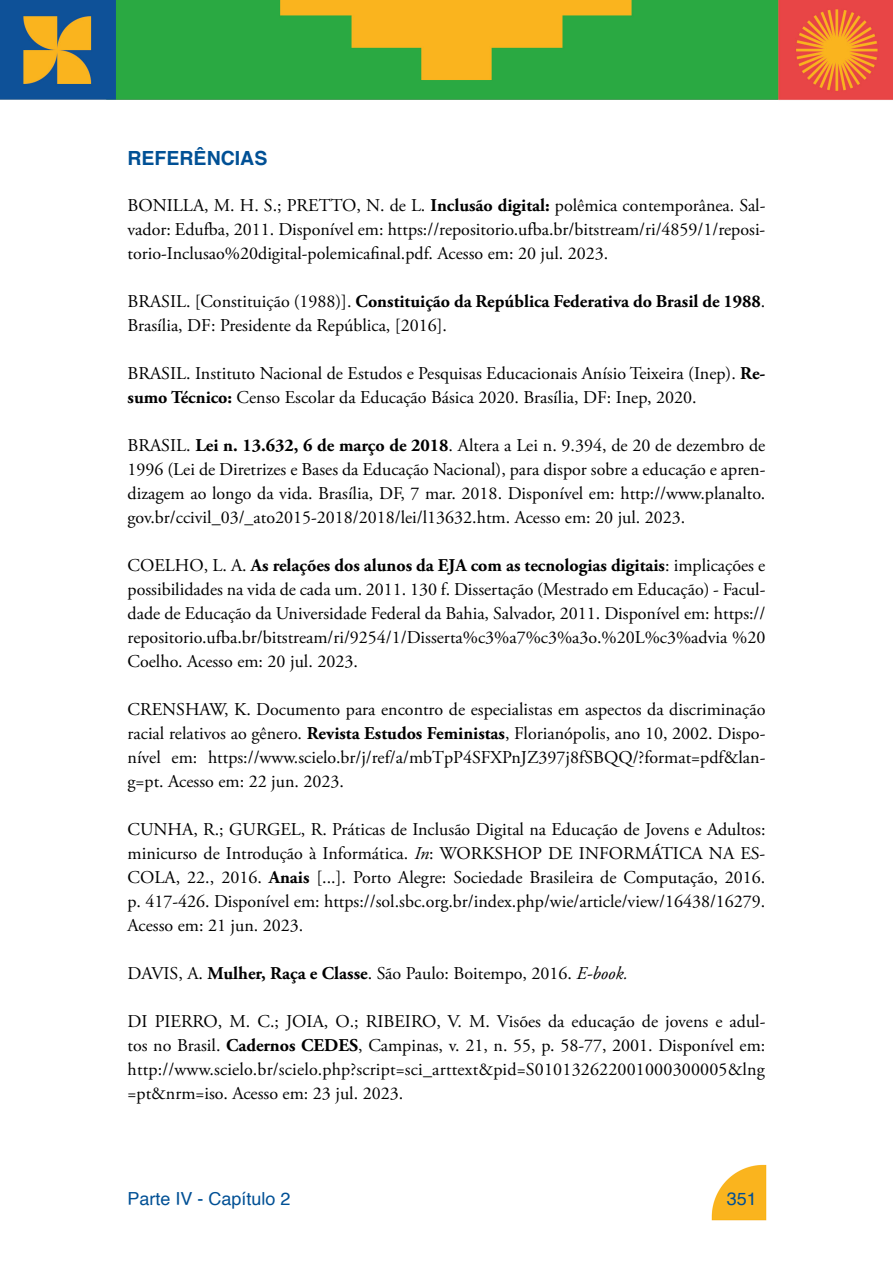
<style>
.page{position:relative;width:893px;height:1263px;background:#fff}
.page>*{position:absolute;margin:0;border:0;box-sizing:border-box;transform-origin:0 0}
.t1{font:700 19.5px "Helvetica";color:#005095}
.t2{font:18px/24px "Adobe Garamond Pro";color:#000;text-align:justify}
.t3{font:18px "Helvetica";color:#005095}
.s1{font-weight:700}
.s2{font-style:italic}
</style>
<div class="page">
<img style="left:711px;top:1164px;width:56px;height:57px">
<img style="left:0;top:0;width:893px;height:100px">
<p class="t1" style="left:128px;top:143px;width:141px">REFERÊNCIAS</p>
<p class="t2" style="left:128px;top:194px;width:639px">BONILLA, M. H. S.; PRETTO, N. de L. <span class="s1">Inclusão digital:</span> polêmica contemporânea. Sal&shy;vador: Edufba, 2011. Disponível em: https://repositorio.ufba.br/bitstream/ri/4859/1/reposi&shy;torio-Inclusao%20digital-polemicafinal.pdf. Acesso em: 20 jul. 2023.</p>
<p class="t2" style="left:128px;top:290px;width:639px">BRASIL. [Constituição (1988)]. <span class="s1">Constituição da República Federativa do Brasil de 1988</span>.<br>Brasília, DF: Presidente da República, [2016].</p>
<p class="t2" style="left:128px;top:362px;width:639px">BRASIL. Instituto Nacional de Estudos e Pesquisas Educacionais Anísio Teixeira (Inep). <span class="s1">Re&shy;sumo Técnico:</span> Censo Escolar da Educação Básica 2020. Brasília, DF: Inep, 2020.</p>
<p class="t2" style="left:128px;top:434px;width:639px">BRASIL. <span class="s1">Lei n. 13.632, 6 de março de 2018</span>. Altera a Lei n. 9.394, de 20 de dezembro de 1996 (Lei de Diretrizes e Bases da Educação Nacional), para dispor sobre a educação e apren&shy;dizagem ao longo da vida. Brasília, DF, 7 mar. 2018. Disponível em: http://www.planalto. gov.br/ccivil_03/_ato2015-2018/2018/lei/l13632.htm. Acesso em: 20 jul. 2023.</p>
<p class="t2" style="left:128px;top:554px;width:639px">COELHO, L. A. <span class="s1">As relações dos alunos da EJA com as tecnologias digitais</span>: implicações e possibilidades na vida de cada um. 2011. 130 f. Dissertação (Mestrado em Educação) - Facul&shy;dade de Educação da Universidade Federal da Bahia, Salvador, 2011. Disponível em: https:// repositorio.ufba.br/bitstream/ri/9254/1/Disserta%c3%a7%c3%a3o.%20L%c3%advia %20<br>Coelho. Acesso em: 20 jul. 2023.</p>
<p class="t2" style="left:128px;top:698px;width:639px">CRENSHAW, K. Documento para encontro de especialistas em aspectos da discriminação racial relativos ao gênero. <span class="s1">Revista Estudos Feministas</span>, Florianópolis, ano 10, 2002. Dispo&shy;nível em: https://www.scielo.br/j/ref/a/mbTpP4SFXPnJZ397j8fSBQQ/?format=pdf&amp;lan&shy;g=pt. Acesso em: 22 jun. 2023.</p>
<p class="t2" style="left:128px;top:817px;width:639px">CUNHA, R.; GURGEL, R. Práticas de Inclusão Digital na Educação de Jovens e Adultos: minicurso de Introdução à Informática. <span class="s2">In</span>: WORKSHOP DE INFORMÁTICA NA ES-COLA, 22., 2016. <span class="s1">Anais</span> [...]. Porto Alegre: Sociedade Brasileira de Computação, 2016. p. 417-426. Disponível em: https://sol.sbc.org.br/index.php/wie/article/view/16438/16279.<br>Acesso em: 21 jun. 2023.</p>
<p class="t2" style="left:128px;top:961px;width:502px">DAVIS, A. <span class="s1">Mulher, Raça e Classe</span>. São Paulo: Boitempo, 2016. <span class="s2">E-book.</span></p>
<p class="t2" style="left:128px;top:1009px;width:639px">DI PIERRO, M. C.; JOIA, O.; RIBEIRO, V. M. Visões da educação de jovens e adul&shy;tos no Brasil. <span class="s1">Cadernos CEDES</span>, Campinas, v. 21, n. 55, p. 58-77, 2001. Disponível em: http://www.scielo.br/scielo.php?script=sci_arttext&amp;pid=S010132622001000300005&amp;lng =pt&amp;nrm=iso. Acesso em: 23 jul. 2023.</p>
<p class="t3" style="left:128px;top:1184px;width:165px">Parte IV - Capítulo 2</p>
<p class="t3" style="left:727px;top:1184px;width:32px">351</p>
</div>
